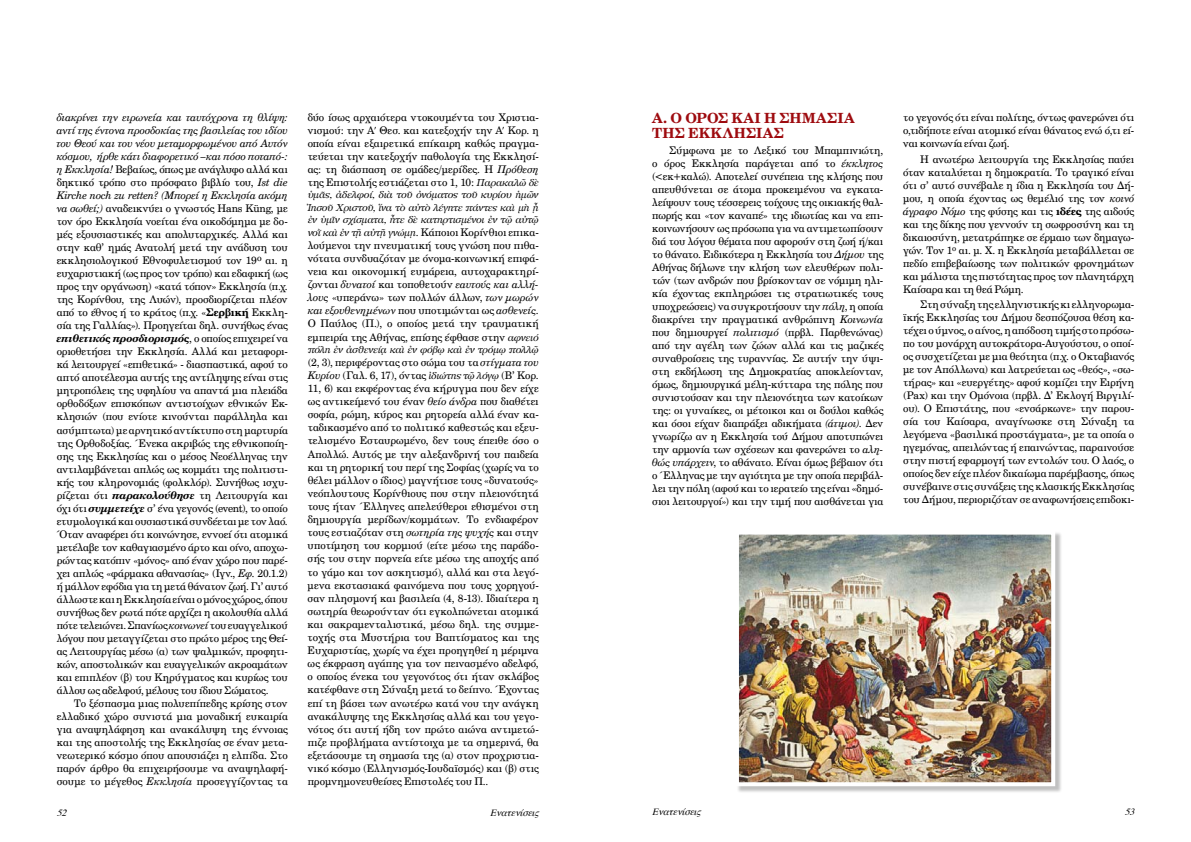
<style>
.page{position:relative;width:1191px;height:842px;background:#fff}
.page>*{position:absolute;margin:0;border:0;box-sizing:border-box;transform-origin:0 0}
.t1{font:14px/14.8px "UB Century Bold";letter-spacing:.015em;color:#9e0b0f}
.t2{font:10.5px/13px "UB Century";letter-spacing:-.005em;color:#000;text-align:justify}
.t3{font:10.5px/13px "UB Century Italic";color:#000;text-align:justify}
.t4{font:italic 10.5px "UB Century Bold";letter-spacing:-.01em;color:#000}
.t5{font:italic 9.5px/12.1px "Apollonia";letter-spacing:-.04em;color:#000;text-align:justify}
.t6{font:italic 9.5px "Times";color:#000}
.s1{font-family:"UB Century Italic"}
.s2{font-family:"UB Century Bold"}
.s3{font-family:"UB Century";font-style:normal}
.s4{font-family:"UB Century Bold";font-style:italic}
.s5{font-family:"UB Optima"}
.s6{font-family:"Apollonia";font-style:italic;font-size:9.5px}
.s7{font-family:"UB Century"}
</style>
<div class="page">
<div style="left:736px;top:531px;width:330px;height:266px;background:#000;opacity:.25"></div>
<img style="left:740px;top:536px;width:310px;height:245px">
<div style="left:735px;top:531px;width:320px;height:255px;border:4px solid #fff"></div>
<p class="t3" style="left:57px;top:110px;width:233px">διακρίνει την ειρωνεία και ταυτόχρονα τη θλίψη: αντί της έντονα προσδοκίας της βασιλείας του ιδίου του Θεού και του νέου μεταμορφωμένου από Αυτόν κόσμου, ήρθε κάτι διαφορετικό –και πόσο ποταπό-:</p>
<p class="t2" style="left:57px;top:163px;width:233px"><span class="s1">η Εκκλησία!</span> Βεβαίως, όπως με ανάγλυφο αλλά και δηκτικό τρόπο στο πρόσφατο βιβλίο του, <span class="s1">Ist die</span></p>
<p class="t3" style="left:57px;top:189px;width:232px">Kirche noch zu retten? (Μπορεί η Εκκλησία ακόμη</p>
<p class="t2" style="left:57px;top:202px;width:233px"><span class="s1">να σωθεί;)</span> αναδεικνύει ο γνωστός Hans Küng, με τον όρο Εκκλησία νοείται ένα οικοδόμημα με δο&shy;μές εξουσιαστικές και απολυταρχικές. Αλλά και στην καθ’ ημάς Ανατολή μετά την ανάδυση του εκκλησιολογικού Εθνοφυλετισμού τον 19<sup>ο</sup> αι. η ευχαριστιακή (ως προς τον τρόπο) και εδαφική (ως προς την οργάνωση) «κατά τόπον» Εκκλησία (π.χ. της Κορίνθου, της Λυών), προσδιορίζεται πλέον από το έθνος ή το κράτος (π.χ. «<span class="s2">Σερβική</span> Εκκλη&shy;σία της Γαλλίας»). Προηγείται δηλ. συνήθως ένας</p>
<p class="t4" style="left:57px;top:332px;width:233px">επιθετικός προσδιορισμός<span class="s3">, ο οποίος επιχειρεί να</span></p>
<p class="t2" style="left:57px;top:345px;width:233px">οριοθετήσει την Εκκλησία. Αλλά και μεταφορι&shy;κά λειτουργεί «επιθετικά» - διασπαστικά, αφού το απτό αποτέλεσμα αυτής της αντίληψης είναι στις μητροπόλεις της υφηλίου να απαντά μια πλειάδα ορθοδόξων επισκόπων αντιστοίχων εθνικών Εκ&shy;κλησιών (που ενίοτε κινούνται παράλληλα και ασύμπτωτα) με αρνητικό αντίκτυπο στη μαρτυρία της Ορθοδοξίας. Ένεκα ακριβώς της εθνικοποίη&shy;σης της Εκκλησίας και ο μέσος Νεοέλληνας την αντιλαμβάνεται απλώς ως κομμάτι της πολιτιστι&shy;κής του κληρονομιάς (φολκλόρ). Συνήθως ισχυ&shy;ρίζεται ότι <span class="s4">παρακολούθησε</span> τη Λειτουργία και όχι ότι <span class="s4">συμμετείχε</span> σ’ ένα γεγονός (event), το οποίο ετυμολογικά και ουσιαστικά συνδέεται με τον λαό.<br>Όταν αναφέρει ότι κοινώνησε, εννοεί ότι ατομικά μετέλαβε τον καθαγιασμένο άρτο και οίνο, αποχω&shy;ρώντας κατόπιν «μόνος» από έναν χώρο που παρέ&shy;χει απλώς «φάρμακα αθανασίας» (Ιγν., <span class="s1">Εφ.</span> 20.1.2) ή μάλλον εφόδια για τη μετά θάνατον ζωή. Γι’ αυτό άλλωστε και η Εκκλησία είναι ο μόνος χώρος, όπου συνήθως δεν ρωτά πότε αρχίζει η ακολουθία αλλά πότε τελειώνει. Σπανίως <span class="s1">κοινωνεί</span> του ευαγγελικού λόγου που μεταγγίζεται στο πρώτο μέρος της Θεί&shy;ας Λειτουργίας μέσω (α) των ψαλμικών, προφητι&shy;κών, αποστολικών και ευαγγελικών ακροαμάτων και επιπλέον (β) του Κηρύγματος και κυρίως του άλλου ως αδελφού, μέλους του ίδιου Σώματος.</p>
<p class="t2" style="left:57px;top:697px;width:233px;text-indent:17px">Το ξέσπασμα μιας πολυεπίπεδης κρίσης στον ελλαδικό χώρο συνιστά μια μοναδική ευκαιρία για αναψηλάφηση και ανακάλυψη της έννοιας και της αποστολής της Εκκλησίας σε έναν μετα&shy;νεωτερικό κόσμο όπου απουσιάζει η ελπίδα. Στο παρόν άρθρο θα επιχειρήσουμε να αναψηλαφή&shy;σουμε το μέγεθος <span class="s1">Εκκλησία</span> προσεγγίζοντας τα</p>
<p class="t2" style="left:308px;top:110px;width:233px">δύο ίσως αρχαιότερα ντοκουμέντα του Χριστια&shy;νισμού: την Α<span class="s5">’</span> Θεσ. και κατεξοχήν την Α<span class="s5">’</span> Κορ. η οποία είναι εξαιρετικά επίκαιρη καθώς πραγμα&shy;τεύεται την κατεξοχήν παθολογία της Εκκλησί&shy;ας: τη διάσπαση σε ομάδες/μερίδες. Η <span class="s1">Πρόθεση </span>της Επιστολής εστιάζεται στο 1, 10: <span class="s6">Παρακαλῶ δὲ</span></p>
<p class="t5" style="left:308px;top:189px;width:233px">ὑμᾶς, ἀδελφοί, διὰ τοῦ ὀνόματος τοῦ κυρίου ἡμῶν Ἰησοῦ Χριστοῦ, ἵνα τὸ αὐτὸ λέγητε πάντες καὶ μὴ ᾖ ἐν ὑμῖν σχίσματα, ἦτε δὲ κατηρτισμένοι ἐν τῷ αὐτῷ</p>
<p class="t2" style="left:308px;top:225px;width:233px"><span class="s6">νοῒ καὶ ἐν τῇ αὐτῇ γνώμῃ</span>. Κάποιοι Κορίνθιοι επικα&shy;λούμενοι την πνευματική τους γνώση που πιθα&shy;νότατα συνδυαζόταν με όνομα-κοινωνική επιφά&shy;νεια και οικονομική ευμάρεια, αυτοχαρακτηρί-</p>
<p class="t3" style="left:308px;top:278px;width:233px"><span class="s7">ζονται</span> δυνατοί <span class="s7">και τοποθετούν</span> εαυτούς και αλλή-</p>
<p class="t2" style="left:308px;top:291px;width:233px"><span class="s1">λους</span> «υπεράνω» των πολλών άλλων, <span class="s1">των μωρών</span></p>
<p class="t3" style="left:308px;top:304px;width:233px">και εξουθενημένων <span class="s7">που υποτιμώνται ως</span> ασθενείς<span class="s7">.</span></p>
<p class="t2" style="left:308px;top:317px;width:233px">Ο Παύλος (Π.), ο οποίος μετά την τραυματική εμπειρία της Αθήνας, επίσης έφθασε στην <span class="s6">αφνειό</span></p>
<p class="t5" style="left:308px;top:344px;width:233px">πόλη ἐν ἀσθενείᾳ καὶ ἐν φόβῳ καὶ ἐν τρόμῳ πολλῷ</p>
<p class="t2" style="left:308px;top:355px;width:233px">(2, 3), περιφέροντας στο σώμα του τα <span class="s1">στίγματα του Κυρίου</span> (Γαλ. 6, 17), όντας <span class="s6">ἰδιώτης τῷ λόγῳ</span> (Β’ Κορ.<br>11, 6) και εκφέροντας ένα κήρυγμα που δεν είχε ως αντικείμενό του έναν <span class="s1">θείο άνδρα</span> που διαθέτει σοφία, ρώμη, κύρος και ρητορεία αλλά έναν κα&shy;ταδικασμένο από το πολιτικό καθεστώς και εξευ&shy;τελισμένο Εσταυρωμένο, δεν τους έπειθε όσο ο Απολλώ. Αυτός με την αλεξανδρινή του παιδεία και τη ρητορική του περί της Σοφίας (χωρίς να το θέλει μάλλον ο ίδιος) μαγνήτισε τους «δυνατούς» νεόπλουτους Κορίνθιους που στην πλειονότητά τους ήταν Έλληνες απελεύθεροι εθισμένοι στη δημιουργία μερίδων/κομμάτων. Το ενδιαφέρον τους εστιαζόταν στη <span class="s1">σωτηρία της ψυχής</span> και στην υποτίμηση του κορμιού (είτε μέσω της παράδο&shy;σής του στην πορνεία είτε μέσω της αποχής από το γάμο και τον ασκητισμό), αλλά και στα λεγό&shy;μενα εκστασιακά φαινόμενα που τους χορηγού&shy;σαν πλησμονή και βασιλεία (4, 8-13). Ιδιαίτερα η σωτηρία θεωρούνταν ότι εγκολπώνεται ατομικά και σακραμενταλιστικά, μέσω δηλ. της συμμε&shy;τοχής στα Μυστήρια του Βαπτίσματος και της Ευχαριστίας, χωρίς να έχει προηγηθεί η μέριμνα ως έκφραση αγάπης για τον πεινασμένο αδελφό, ο οποίος ένεκα του γεγονότος ότι ήταν σκλάβος κατέφθανε στη Σύναξη μετά το δείπνο. Έχοντας επί τη βάσει των ανωτέρω κατά νου την ανάγκη ανακάλυψης της Εκκλησίας αλλά και του γεγο&shy;νότος ότι αυτή ήδη τον πρώτο αιώνα αντιμετώ&shy;πιζε προβλήματα αντίστοιχα με τα σημερινά, θα εξετάσουμε τη σημασία της (α) στον προχριστια&shy;νικό κόσμο (Ελληνισμός-Ιουδαϊσμός) και (β) στις προμνημονευθείσες Επιστολές του Π..</p>
<h1 class="t1" style="left:652px;top:111px;width:45px">Α. Ο ΟΡΟ</h1>
<h1 class="t1" style="left:652px;top:111px;width:195px;text-indent:66px">Σ ΚΑΙ Η ΣΗΜΑΣΙΑ<br>ΤΗΣ ΕΚΚΛΗΣΙΑΣ</h1>
<p class="t2" style="left:652px;top:144px;width:233px;text-indent:17px">Σύμφωνα με το Λεξικό του Μπαμπινιώτη, ο όρος Εκκλησία παράγεται από το <span class="s1">έκκλητος </span>(&lt;εκ+καλώ). Αποτελεί συνέπεια της κλήσης που απευθύνεται σε άτομα προκειμένου να εγκατα&shy;λείψουν τους τέσσερεις τοίχους της οικιακής θαλ&shy;πωρής και «τον καναπέ» της ιδιωτίας και να επι&shy;κοινωνήσουν ως πρόσωπα για να αντιμετωπίσουν διά του λόγου θέματα που αφορούν στη ζωή ή/και το θάνατο. Ειδικότερα η Εκκλησία του <span class="s1">Δήμου</span> της Αθήνας δήλωνε την κλήση των ελευθέρων πολι&shy;τών (των ανδρών που βρίσκονταν σε νόμιμη ηλι&shy;κία έχοντας εκπληρώσει τις στρατιωτικές τους υποχρεώσεις) να συγκροτήσουν την <span class="s1">πόλη</span>, η οποία διακρίνει την πραγματικά ανθρώπινη <span class="s1">Κοινωνία </span>που δημιουργεί <span class="s1">πολιτισμό</span> (πρβλ. Παρθενώνας) από την αγέλη των ζώων αλλά και τις μαζικές συναθροίσεις της τυραννίας. Σε αυτήν την ύψι&shy;στη εκδήλωση της Δημοκρατίας αποκλείονταν, όμως, δημιουργικά μέλη-κύτταρα της πόλης που συνιστούσαν και την πλειονότητα των κατοίκων της: οι γυναίκες, οι μέτοικοι και οι δούλοι καθώς και όσοι είχαν διαπράξει αδικήματα <span class="s1">(άτιμοι)</span>. Δεν γνωρίζω αν η Εκκλησία τού Δήμου αποτυπώνει την αρμονία των σχέσεων και φανερώνει το <span class="s1">αλη&shy;θώς υπάρχειν</span>, το αθάνατο. Είναι όμως βέβαιον ότι ο Έλληνας με την αγιότητα με την οποία περιβάλ&shy;λει την πόλη (αφού και το ιερατείο της είναι «δημό&shy;σιοι λειτουργοί») και την τιμή που αισθάνεται για</p>
<p class="t2" style="left:903px;top:110px;width:233px">το γεγονός ότι είναι πολίτης, όντως φανερώνει ότι ο,τιδήποτε είναι ατομικό είναι θάνατος ενώ ό,τι εί&shy;ναι κοινωνία είναι ζωή.</p>
<p class="t2" style="left:903px;top:152px;width:233px;text-indent:17px">Η ανωτέρω λειτουργία της Εκκλησίας παύει όταν καταλύεται η δημοκρατία. Το τραγικό είναι ότι σ’ αυτό συνέβαλε η ίδια η Εκκλησία του Δή&shy;μου, η οποία έχοντας ως θεμέλιό της τον <span class="s1">κοινό άγραφο Νόμο</span> της φύσης και τις <span class="s2">ιδέες</span> της αιδούς και της δίκης που γεννούν τη σωφροσύνη και τη δικαιοσύνη, μετατράπηκε σε έρμαιο των δημαγω&shy;γών. Τον 1<sup>ο</sup> αι. μ. Χ. η Εκκλησία μεταβάλλεται σε πεδίο επιβεβαίωσης των πολιτικών φρονημάτων και μάλιστα της πιστότητας προς τον πλανητάρχη Καίσαρα και τη θεά Ρώμη.</p>
<p class="t2" style="left:903px;top:298px;width:233px;text-indent:17px">Στη σύναξη της ελληνιστικής κι ελληνορωμα&shy;ϊκής Εκκλησίας του Δήμου δεσπόζουσα θέση κα&shy;τέχει ο ύμνος, ο αίνος, η απόδοση τιμής στο πρόσω&shy;πο του μονάρχη αυτοκράτορα-Αυγούστου, ο οποί&shy;ος συσχετίζεται με μια θεότητα (π.χ. ο Οκταβιανός με τον Απόλλωνα) και λατρεύεται ως «θεός», «σω&shy;τήρας» και «ευεργέτης» αφού κομίζει την Ειρήνη (Pax) και την Ομόνοια (πρβλ. Δ’ Εκλογή Βιργιλί&shy;ου). Ο Επιστάτης, που «ενσάρκωνε» την παρου&shy;σία του Καίσαρα, αναγίνωσκε στη Σύναξη τα λεγόμενα «βασιλικά προστάγματα», με τα οποία ο ηγεμόνας, απειλώντας ή επαινώντας, παραινούσε στην πιστή εφαρμογή των εντολών του. Ο λαός, ο οποίος δεν είχε πλέον δικαίωμα παρέμβασης, όπως συνέβαινε στις συνάξεις της κλασικής Εκκλησίας του Δήμου, περιοριζόταν σε αναφωνήσεις επιδοκι-</p>
<p class="t6" style="left:57px;top:803px;width:15px">52</p>
<p class="t6" style="left:490px;top:803px;width:54px">Eνατενίσεις</p>
<p class="t6" style="left:652px;top:803px;width:54px">Eνατενίσεις</p>
<p class="t6" style="left:1124px;top:803px;width:15px">53</p>
</div>
